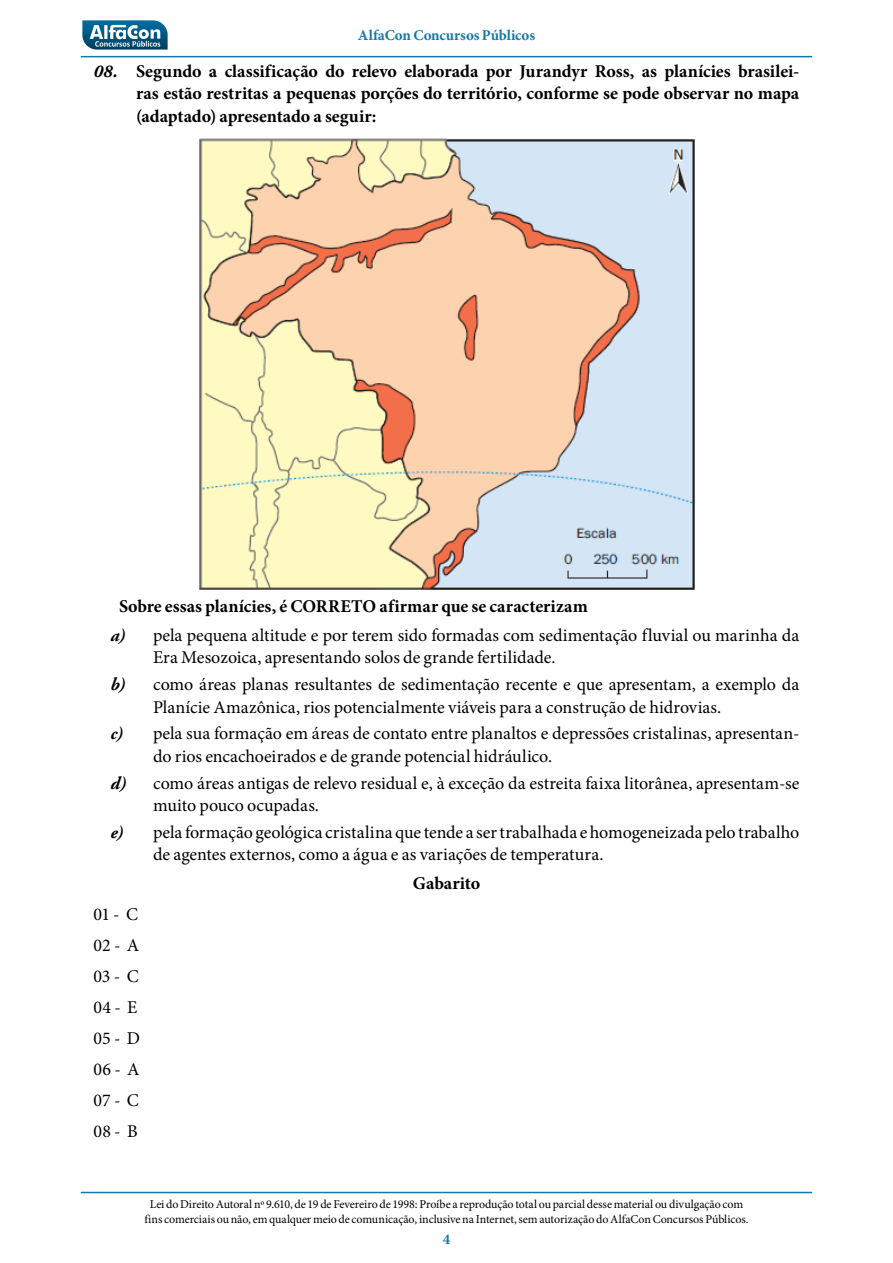
<style>
.page{position:relative;width:893px;height:1263px;background:#fff}
.page>*{position:absolute;margin:0;border:0;box-sizing:border-box;transform-origin:0 0}
.t1{font:18px/31px "Minion Pro";letter-spacing:-.005em;color:#000}
.t2{font:700 18px/22.5px "Minion Pro";letter-spacing:-.005em;color:#000;text-align:justify}
.t3{font:700 15px "Minion Pro";letter-spacing:-.005em;color:#1678a7}
.t4{font:12px/15px "Minion Pro";letter-spacing:-.01em;color:#000;text-align:center}
.s1{font-family:"Adobe Garamond Pro";font-style:italic}
.s2{font-weight:700}
.s3{font-family:"Adobe Garamond Pro";font-weight:700;font-style:italic}
</style>
<div class="page">
<hr style="left:81px;top:56px;width:731px;height:1px;background:#1678a7">
<hr style="left:81px;top:1192px;width:731px;height:1px;background:#1678a7">
<img style="left:82px;top:20px;width:86px;height:30px">
<img style="left:199px;top:138px;width:496px;height:451px">
<p class="t3" style="left:358px;top:25px;width:179px">AlfaCon Concursos Públicos</p>
<p class="t2" style="left:136px;top:60px;width:665px;text-indent:-43px"><span class="s1">08.</span> Segundo a classificação do relevo elaborada por Jurandyr Ross, as planícies brasilei&shy;ras estão restritas a pequenas porções do território, conforme se pode observar no mapa (adaptado) apresentado a seguir:</p>
<p class="t1" style="left:111px;top:592px;width:690px;line-height:28.8px;text-indent:8px"><span class="s2">Sobre essas planícies, é CORRETO afirmar que se caracterizam<br></span><span class="s3">a)</span> pela pequena altitude e por terem sido formadas com sedimentação fluvial ou marinha da</p>
<p class="t1" style="left:111px;top:644px;width:690px;line-height:26.7px;text-indent:43px">Era Mesozoica, apresentando solos de grande fertilidade.<br><span class="s3">b)</span> como áreas planas resultantes de sedimentação recente e que apresentam, a exemplo da</p>
<p class="t1" style="left:111px;top:694px;width:690px;line-height:26.7px;text-indent:43px">Planície Amazônica, rios potencialmente viáveis para a construção de hidrovias.<br><span class="s3">c)</span> pela sua formação em áreas de contato entre planaltos e depressões cristalinas, apresentan-</p>
<p class="t1" style="left:111px;top:743px;width:690px;line-height:26.7px;text-indent:43px">do rios encachoeirados e de grande potencial hidráulico.<br><span class="s3">d)</span> como áreas antigas de relevo residual e, à exceção da estreita faixa litorânea, apresentam-se</p>
<p class="t1" style="left:111px;top:792px;width:690px;line-height:26.7px;text-indent:43px">muito pouco ocupadas.<br><span class="s3">e)</span> pela formação geológica cristalina que tende a ser trabalhada e homogeneizada pelo trabalho</p>
<p class="t1" style="left:153px;top:839px;width:450px">de agentes externos, como a água e as variações de temperatura.</p>
<p class="t2" style="left:413px;top:872px;width:69px">Gabarito</p>
<p class="t1" style="left:94px;top:899px;width:48px">01 - C<br>02 - A<br>03 - C<br>04 - E<br>05 - D<br>06 - A<br>07 - C<br>08 - B</p>
<p class="t4" style="left:144px;top:1197px;width:606px">Lei do Direito Autoral nº 9.610, de 19 de Fevereiro de 1998: Proíbe a reprodução total ou parcial desse material ou divulgação com fins comerciais ou não, em qualquer meio de comunicação, inclusive na Internet, sem autorização do AlfaCon Concursos Públicos.</p>
<p class="t3" style="left:443px;top:1229px;width:9px">4</p>
</div>
